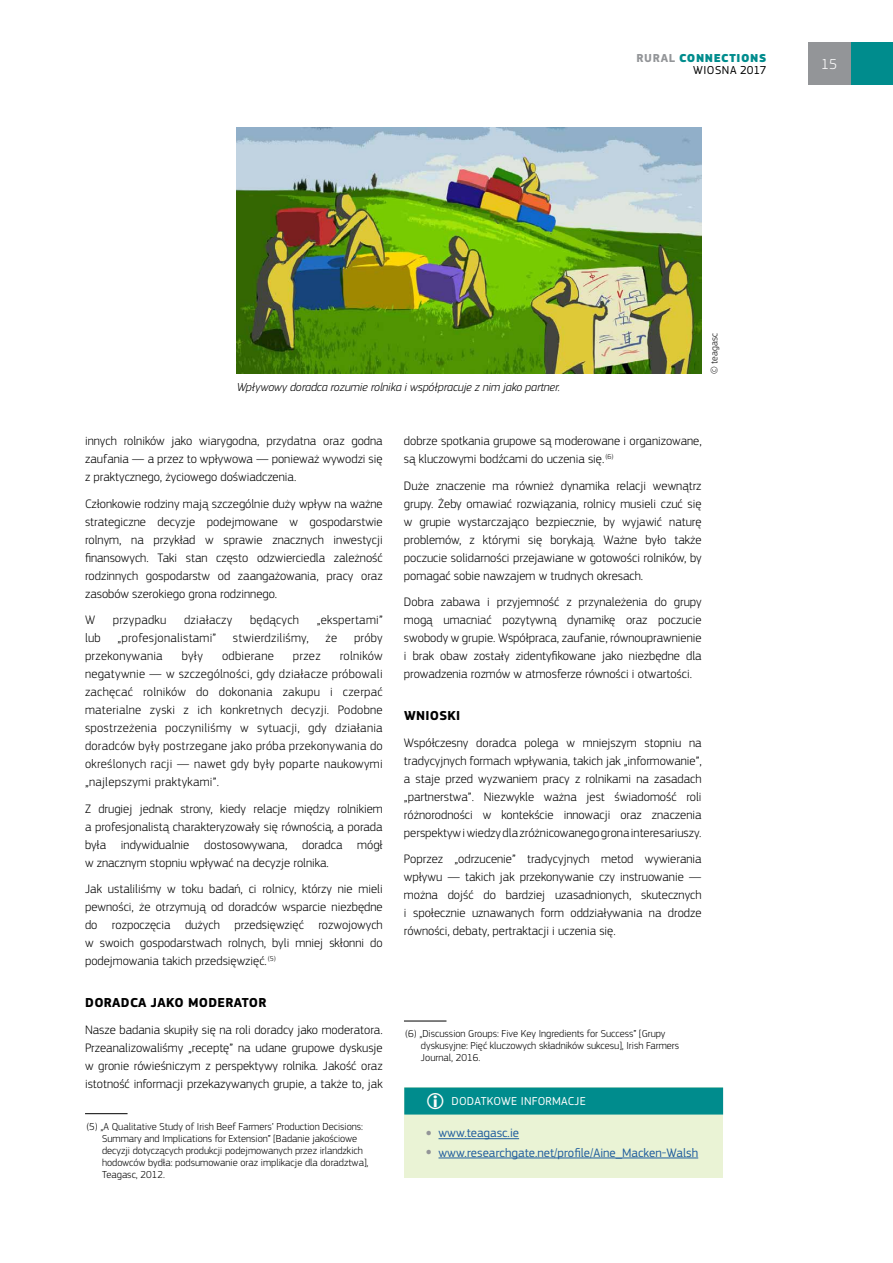
<style>
.page{position:relative;width:893px;height:1263px;background:#fff}
.page>*{position:absolute;margin:0;border:0;box-sizing:border-box;transform-origin:0 0}
.t1{font:300 15px "EC Square Sans Pro";color:#fff}
.t2{font:700 13.5px "EC Square Sans Pro";letter-spacing:.02em;color:#000}
.t3{font:300 12.75px/18px "EC Square Sans Pro";color:#000;text-align:justify}
.t4{font:12.75px "EC Square Sans Pro";color:#215e9e}
.t5{font:300 12.75px "EC Square Sans Pro";letter-spacing:.02em;color:#000}
.t6{font:italic 300 12px "EC Square Sans Pro";letter-spacing:-.01em;color:#000}
.t7{font:900 12px/12px "EC Square Sans Pro";letter-spacing:.05em;color:#008c8d;text-align:right}
.t8{font:12px "EC Square Sans Pro";letter-spacing:.02em;color:#fff}
.t9{font:300 10.5px/12px "EC Square Sans Pro";color:#000}
.t10{font:300 9.75px "EC Square Sans Pro";color:#000}
.s1{font-weight:700;color:#939598}
.s2{font-weight:400;color:#000}
.s3{font-size:22.5px;color:#fffefb}
.s4{font-weight:900;font-size:13.5px;color:#939598}
</style>
<div class="page">
<div style="left:850px;top:43px;width:43px;height:42px;background:#008c8d"></div>
<hr style="left:85px;top:1113px;width:43px;height:1px;background:#000">
<hr style="left:404px;top:1021px;width:42px;height:1px;background:#000">
<div style="left:404px;top:1088px;width:319px;height:90px;background:#eaf3d5"></div>
<div style="left:404px;top:1087px;width:319px;height:27px;background:#008c8d"></div>
<hr style="left:438px;top:1138px;width:81px;height:1px;background:#215e9e">
<hr style="left:438px;top:1157px;width:260px;height:1px;background:#215e9e">
<img style="left:237px;top:128px;width:465px;height:246px">
<div style="left:808px;top:43px;width:42px;height:42px;background:#939598"></div>
<p class="t7" style="left:637px;top:53px;width:131px"><span class="s1">RURAL</span> CONNECTIONS<br><span class="s2">WIOSNA 2017</span></p>
<p class="t1" style="left:821px;top:56px;width:18px">15</p>
<p class="t6" style="left:237px;top:380px;width:325px">Wpływowy doradca rozumie rolnika i współpracuje z nim jako partner.</p>
<p class="t10" style="left:708px;top:374px;width:42px;rotate:-90deg">© teagasc</p>
<p class="t3" style="left:85px;top:432px;width:299px">innych rolników jako wiarygodna, przydatna oraz godna zaufania — a przez to wpływowa — ponieważ wywodzi się z praktycznego, życiowego doświadczenia.</p>
<p class="t3" style="left:85px;top:494px;width:299px">Członkowie rodziny mają szczególnie duży wpływ na ważne strategiczne decyzje podejmowane w gospodarstwie rolnym, na przykład w sprawie znacznych inwestycji finansowych. Taki stan często odzwierciedla zależność rodzinnych gospodarstw od zaangażowania, pracy oraz zasobów szerokiego grona rodzinnego.</p>
<p class="t3" style="left:85px;top:611px;width:12px">W</p>
<p class="t3" style="left:113px;top:611px;width:55px">przypadku</p>
<p class="t3" style="left:184px;top:611px;width:50px">działaczy</p>
<p class="t3" style="left:250px;top:611px;width:50px">będących</p>
<p class="t3" style="left:317px;top:611px;width:67px">„ekspertami”</p>
<p class="t3" style="left:85px;top:629px;width:17px">lub</p>
<p class="t3" style="left:118px;top:629px;width:100px">„profesjonalistami”</p>
<p class="t5" style="left:233px;top:630px;width:77px">stwierdziliśmy,</p>
<p class="t3" style="left:326px;top:629px;width:13px">że</p>
<p class="t3" style="left:354px;top:629px;width:30px">próby</p>
<p class="t3" style="left:85px;top:647px;width:79px">przekonywania</p>
<p class="t3" style="left:182px;top:647px;width:23px">były</p>
<p class="t3" style="left:222px;top:647px;width:53px">odbierane</p>
<p class="t3" style="left:293px;top:647px;width:29px">przez</p>
<p class="t3" style="left:85px;top:647px;width:299px;text-indent:255px">rolników negatywnie — w szczególności, gdy działacze próbowali zachęcać rolników do dokonania zakupu i czerpać materialne zyski z ich konkretnych decyzji. Podobne spostrzeżenia poczyniliśmy w sytuacji, gdy działania doradców były postrzegane jako próba przekonywania do określonych racji — nawet gdy były poparte naukowymi „najlepszymi praktykami”.</p>
<p class="t3" style="left:85px;top:799px;width:299px">Z drugiej jednak strony, kiedy relacje między rolnikiem a profesjonalistą charakteryzowały się równością, a porada była indywidualnie dostosowywana, doradca mógł w znacznym stopniu wpływać na decyzje rolnika.</p>
<p class="t3" style="left:85px;top:880px;width:299px">Jak ustaliliśmy w toku badań, ci rolnicy, którzy nie mieli pewności, że otrzymują od doradców wsparcie niezbędne do rozpoczęcia dużych przedsięwzięć rozwojowych w swoich gospodarstwach rolnych, byli mniej skłonni do podejmowania takich przedsięwzięć.<sup>(5)</sup></p>
<p class="t2" style="left:85px;top:994px;width:183px">DORADCA JAKO MODERATOR</p>
<p class="t3" style="left:85px;top:1020px;width:299px">Nasze badania skupiły się na roli doradcy jako moderatora.<br>Przeanalizowaliśmy „receptę” na udane grupowe dyskusje w gronie rówieśniczym z perspektywy rolnika. Jakość oraz istotność informacji przekazywanych grupie, a także to, jak</p>
<p class="t9" style="left:102px;top:1120px;width:268px;text-indent:-16px">(5) „A Qualitative Study of Irish Beef Farmers’ Production Decisions:<br>Summary and Implications for Extension” [Badanie jakościowe decyzji dotyczących produkcji podejmowanych przez irlandzkich hodowców bydła: podsumowanie oraz implikacje dla doradztwa], Teagasc, 2012.</p>
<p class="t3" style="left:404px;top:432px;width:299px">dobrze spotkania grupowe są moderowane i organizowane, są kluczowymi bodźcami do uczenia się.<sup>(6)</sup></p>
<p class="t3" style="left:404px;top:476px;width:299px">Duże znaczenie ma również dynamika relacji wewnątrz grupy. Żeby omawiać rozwiązania, rolnicy musieli czuć się w grupie wystarczająco bezpiecznie, by wyjawić naturę problemów, z którymi się borykają. Ważne było także poczucie solidarności przejawiane w gotowości rolników, by pomagać sobie nawzajem w trudnych okresach.</p>
<p class="t3" style="left:404px;top:593px;width:299px">Dobra zabawa i przyjemność z przynależenia do grupy mogą umacniać pozytywną dynamikę oraz poczucie swobody w grupie. Współpraca, zaufanie, równouprawnienie i brak obaw zostały zidentyfikowane jako niezbędne dla prowadzenia rozmów w atmosferze równości i otwartości.</p>
<p class="t2" style="left:404px;top:707px;width:58px">WNIOSKI</p>
<p class="t3" style="left:404px;top:733px;width:299px">Współczesny doradca polega w mniejszym stopniu na tradycyjnych formach wpływania, takich jak „informowanie”, a staje przed wyzwaniem pracy z rolnikami na zasadach „partnerstwa”. Niezwykle ważna jest świadomość roli różnorodności w kontekście innowacji oraz znaczenia perspektyw iwiedzy dla zróżnicowanego grona interesariuszy.</p>
<p class="t3" style="left:404px;top:850px;width:299px">Poprzez „odrzucenie” tradycyjnych metod wywierania wpływu — takich jak przekonywanie czy instruowanie — można dojść do bardziej uzasadnionych, skutecznych i społecznie uznawanych form oddziaływania na drodze równości, debaty, pertraktacji i uczenia się.</p>
<p class="t9" style="left:421px;top:1028px;width:260px;text-indent:-16px">(6) „Discussion Groups: Five Key Ingredients for Success” [Grupy dyskusyjne: Pięć kluczowych składników sukcesu], Irish Farmers<br>Journal, 2016.</p>
<p class="t8" style="left:426px;top:1094px;width:162px"><span class="s3">΂</span> DODATKOWE INFORMACJE</p>
<p class="t4" style="left:426px;top:1126px;width:95px"><span class="s4">•</span> www.teagasc.ie</p>
<p class="t4" style="left:426px;top:1145px;width:274px"><span class="s4">•</span> www.researchgate.net/profile/Aine_Macken-Walsh</p>
</div>
